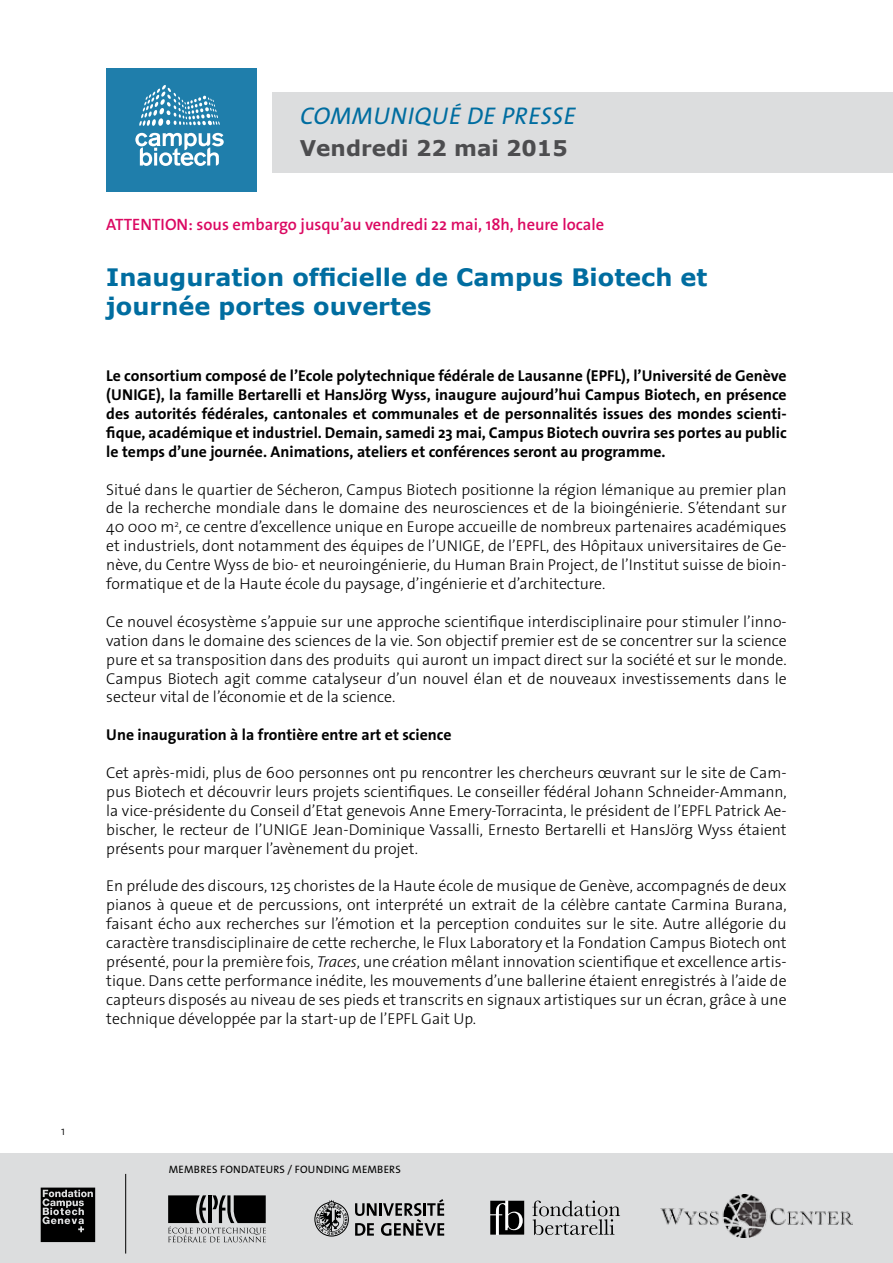
<style>
.page{position:relative;width:893px;height:1263px;background:#fff}
.page>*{position:absolute;margin:0;border:0;box-sizing:border-box;transform-origin:0 0}
.t1{font:italic 24.3px "The Sans Os F";letter-spacing:.02em;color:#006da0}
.t2{font:700 24px/28.8px "Verdana";color:#006da0}
.t3{font:700 21.6px "Verdana";color:#4d4d4f}
.t4{font:600 16.5px "The Sans Os F";color:#db0962}
.t5{font:300 15.75px/18.9px "The Sans Os F";color:#000;text-align:justify}
.t6{font:700 15.75px/18.9px "The Sans Os F";color:#000;text-align:justify}
.t7{font:300 12px "The Sans Os F";color:#000}
.t8{font:10.8px "The Sans Os F";letter-spacing:.02em;color:#000}
.s1{font-style:italic}
</style>
<div class="page">
<div style="left:0;top:1153px;width:893px;height:110px;background:#dcddde"></div>
<svg style="left:168px;top:1195px;width:98px;height:47px"></svg>
<svg style="left:41px;top:1187px;width:54px;height:55px;background:#303030"></svg>
<svg style="left:532px;top:1200px;width:88px;height:35px"></svg>
<svg style="left:490px;top:1201px;width:34px;height:34px"></svg>
<svg style="left:314px;top:1200px;width:35px;height:36px"></svg>
<svg style="left:355px;top:1199px;width:89px;height:37px"></svg>
<img style="left:661px;top:1194px;width:191px;height:43px">
<hr style="left:125px;top:1174px;width:1px;height:79px;background:#000">
<div style="left:106px;top:68px;width:151px;height:123px;background:#1f7eab"></div>
<div style="left:272px;top:93px;width:621px;height:80px;background:#dcddde"></div>
<svg style="left:139px;top:85px;width:81px;height:41px"></svg>
<svg style="left:135px;top:133px;width:89px;height:33px"></svg>
<p class="t7" style="left:61px;top:1123px;width:6px">1</p>
<h1 class="t1" style="left:300px;top:101px;width:277px">COMMUNIQUÉ DE PRESSE</h1>
<h3 class="t3" style="left:300px;top:133px;width:269px">Vendredi 22 mai 2015</h3>
<p class="t4" style="left:106px;top:214px;width:499px">ATTENTION: sous embargo jusqu’au vendredi 22 mai, 18h, heure locale</p>
<h2 class="t2" style="left:106px;top:263px;width:603px">Inauguration officielle de Campus Biotech et journée portes ouvertes</h2>
<p class="t6" style="left:106px;top:366px;width:682px">Le consortium composé de l’Ecole polytechnique fédérale de Lausanne (EPFL), l’Université de Genève (UNIGE), la famille Bertarelli et HansJörg Wyss, inaugure aujourd’hui Campus Biotech, en présence des autorités fédérales, cantonales et communales et de personnalités issues des mondes scienti&shy;fique, académique et industriel. Demain, samedi 23 mai, Campus Biotech ouvrira ses portes au public le temps d’une journée. Animations, ateliers et conférences seront au programme.</p>
<p class="t5" style="left:106px;top:480px;width:682px">Situé dans le quartier de Sécheron, Campus Biotech positionne la région lémanique au premier plan de la recherche mondiale dans le domaine des neurosciences et de la bioingénierie. S’étendant sur 40 000 m<sup>2</sup>, ce centre d’excellence unique en Europe accueille de nombreux partenaires académiques et industriels, dont notamment des équipes de l’UNIGE, de l’EPFL, des Hôpitaux universitaires de Ge&shy;nève, du Centre Wyss de bio- et neuroingénierie, du Human Brain Project, de l’Institut suisse de bioin&shy;formatique et de la Haute école du paysage, d’ingénierie et d’architecture.</p>
<p class="t5" style="left:106px;top:612px;width:682px">Ce nouvel écosystème s’appuie sur une approche scientifique interdisciplinaire pour stimuler l’inno&shy;vation dans le domaine des sciences de la vie. Son objectif premier est de se concentrer sur la science pure et sa transposition dans des produits qui auront un impact direct sur la société et sur le monde.<br>Campus Biotech agit comme catalyseur d’un nouvel élan et de nouveaux investissements dans le secteur vital de l’économie et de la science.</p>
<p class="t6" style="left:106px;top:725px;width:347px">Une inauguration à la frontière entre art et science</p>
<p class="t5" style="left:106px;top:763px;width:682px">Cet après-midi, plus de 600 personnes ont pu rencontrer les chercheurs œuvrant sur le site de Cam&shy;pus Biotech et découvrir leurs projets scientifiques. Le conseiller fédéral Johann Schneider-Ammann, la vice-présidente du Conseil d’Etat genevois Anne Emery-Torracinta, le président de l’EPFL Patrick Ae&shy;bischer, le recteur de l’UNIGE Jean-Dominique Vassalli, Ernesto Bertarelli et HansJörg Wyss étaient présents pour marquer l’avènement du projet.</p>
<p class="t5" style="left:106px;top:877px;width:682px">En prélude des discours, 125 choristes de la Haute école de musique de Genève, accompagnés de deux pianos à queue et de percussions, ont interprété un extrait de la célèbre cantate Carmina Burana, faisant écho aux recherches sur l’émotion et la perception conduites sur le site. Autre allégorie du caractère transdisciplinaire de cette recherche, le Flux Laboratory et la Fondation Campus Biotech ont présenté, pour la première fois, <span class="s1">Traces</span>, une création mêlant innovation scientifique et excellence artis&shy;tique. Dans cette performance inédite, les mouvements d’une ballerine étaient enregistrés à l’aide de capteurs disposés au niveau de ses pieds et transcrits en signaux artistiques sur un écran, grâce à une technique développée par la start-up de l’EPFL Gait Up.</p>
<p class="t8" style="left:169px;top:1162px;width:233px">MEMBRES FONDATEURS / FOUNDING MEMBERS</p>
</div>
